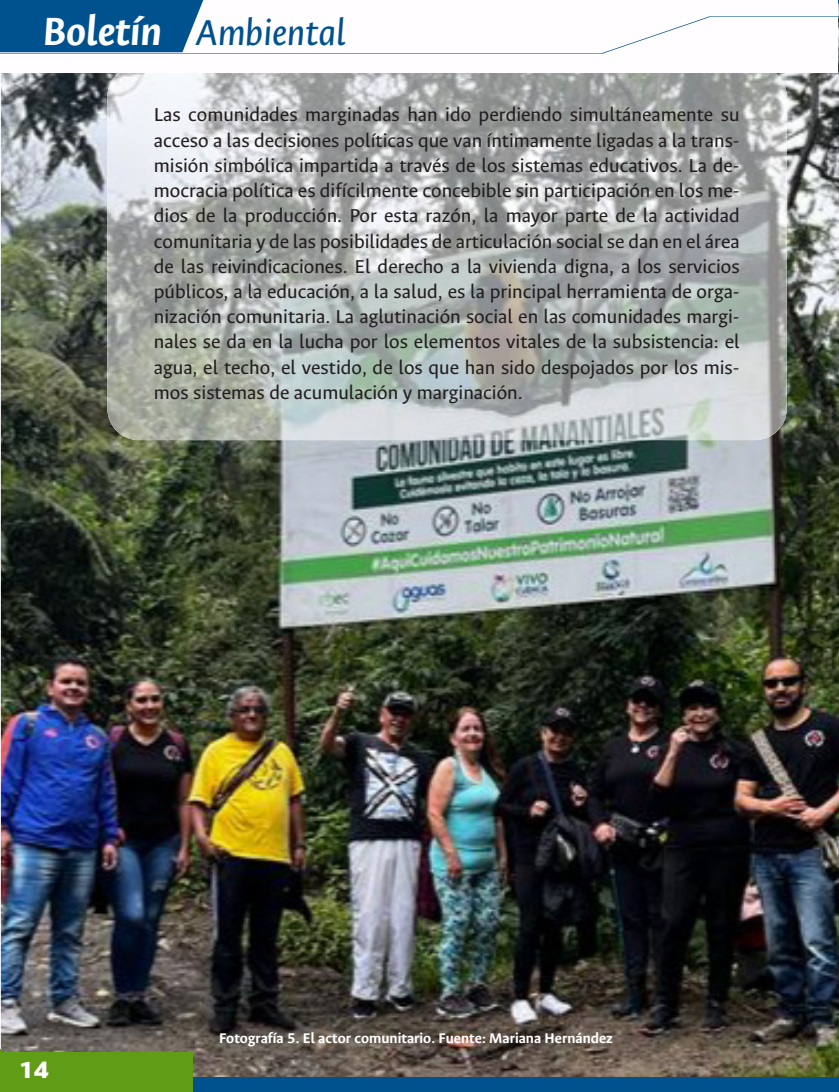
<style>
.page{position:relative;width:839px;height:1092px;background:#fff}
.page>*{position:absolute;margin:0;border:0;box-sizing:border-box;transform-origin:0 0}
.t1{font:italic 40.43px "Ancizar Sans";color:#00528f}
.t2{font:900 26.25px "Ancizar Sans";color:#fff}
.texto{font:21px/25.2px "Ancizar Sans";color:#231f20;text-align:justify}
.figura{font:700 15.75px "Ancizar Sans";color:#fff}
.s1{font-weight:700;font-size:44.27px;color:#fff}
</style>
<div class="page">
<img style="left:1px;top:73px;width:837px;height:1004px">
<img style="left:107px;top:73px;width:679px;height:367px">
<div style="left:0;top:1077px;width:838px;height:14px;background:#00528f"></div>
<svg style="left:0;top:0;width:838px;height:54px"></svg>
<div style="left:0;top:1052px;width:192px;height:39px;background:#619c17"></div>
<h1 class="t1" style="left:23px;top:8px;width:304px"><span class="s1">Boletín</span> Ambiental</h1>
<h1 class="t1" style="left:43px;top:11px;width:304px"><span class="s1">Boletín</span> Ambiental</h1>
<p class="texto" style="left:154px;top:102px;width:587px">Las comunidades marginadas han ido perdiendo simultáneamente su acceso a las decisiones políticas que van íntimamente ligadas a la trans&shy;misión simbólica impartida a través de los sistemas educativos. La de&shy;mocracia política es difícilmente concebible sin participación en los me&shy;dios de la producción. Por esta razón, la mayor parte de la actividad comunitaria y de las posibilidades de articulación social se dan en el área de las reivindicaciones. El derecho a la vivienda digna, a los servicios públicos, a la educación, a la salud, es la principal herramienta de orga&shy;nización comunitaria. La aglutinación social en las comunidades margi&shy;nales se da en la lucha por los elementos vitales de la subsistencia: el agua, el techo, el vestido, de los que han sido despojados por los mis&shy;mos sistemas de acumulación y marginación.</p>
<p class="t2" style="left:35px;top:1051px;width:31px">14</p>
<p class="t2" style="left:19px;top:1055px;width:31px">14</p>
<p class="figura" style="left:219px;top:1029px;width:395px">Fotografía 5. El actor comunitario. Fuente: Mariana Hernández</p>
</div>
